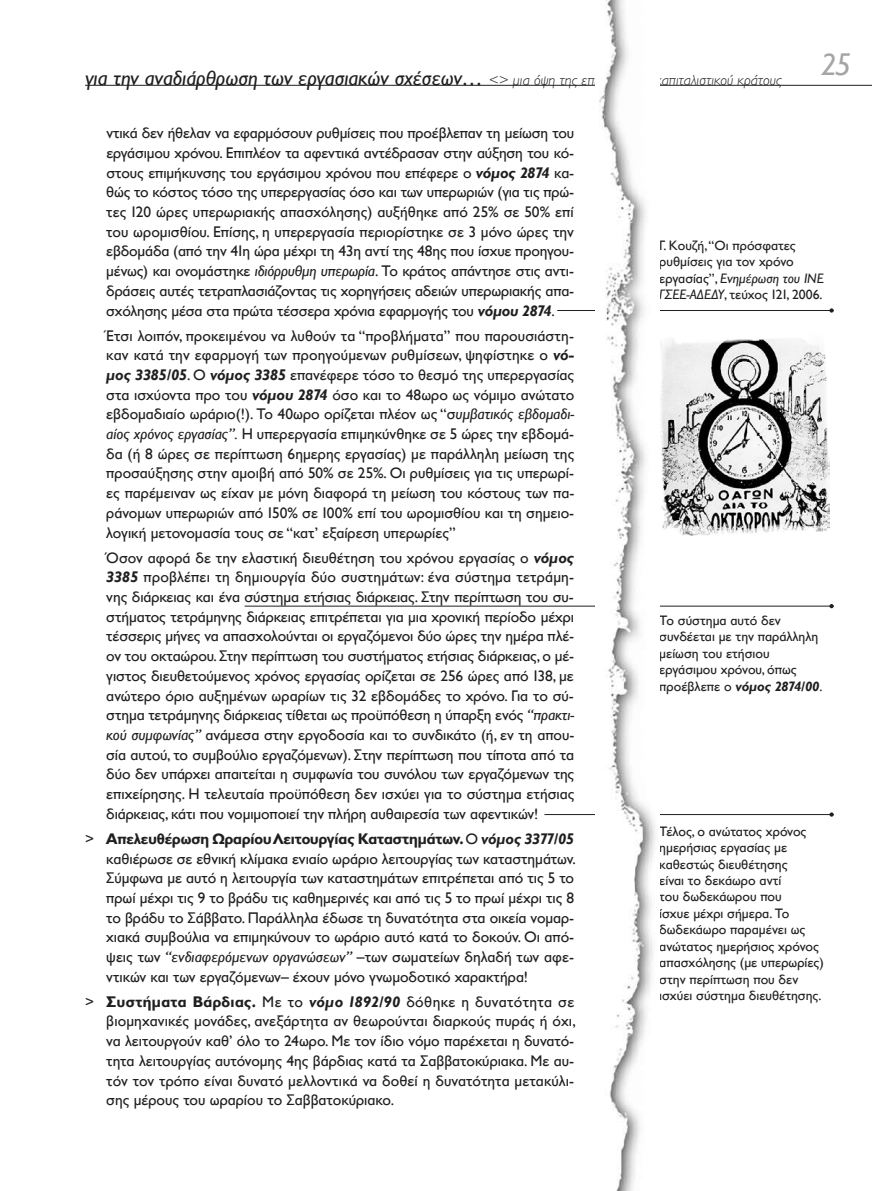
<style>
.page{position:relative;width:872px;height:1191px;background:#fff}
.page>*{position:absolute;margin:0;border:0;box-sizing:border-box;transform-origin:0 0}
.t1{font:italic 31.5px "Gill Sans Hel";color:#a5a5a5}
.t2{font:15.45px/19.6px "Gill Sans Hel";letter-spacing:-.005em;color:#1f1f1f;text-align:justify}
.t3{font:italic 300 15px "Gill Sans Hel";color:#1f1f1f}
.t4{font:13.65px/16.5px "Gill Sans Hel";color:#1f1f1f}
.s1{font-weight:400;font-size:21px}
.s2{font-weight:700;font-style:italic}
.s3{font-style:italic}
.s4{font-weight:700}
</style>
<div class="page">
<hr style="left:85px;top:85px;width:787px;height:1px;background:#1f1f1f">
<img style="left:660px;top:339px;width:169px;height:196px">
<hr style="left:557px;top:310px;width:276px;height:1px;background:#1f1f1f">
<svg style="left:829px;top:308px;width:4px;height:5px"></svg>
<hr style="left:244px;top:606px;width:589px;height:1px;background:#1f1f1f">
<svg style="left:829px;top:604px;width:4px;height:4px"></svg>
<hr style="left:544px;top:814px;width:289px;height:1px;background:#1f1f1f">
<img style="left:595px;top:0;width:64px;height:1191px">
<p class="t3" style="left:85px;top:72px;width:698px"><span class="s1">για την αναδιάρθρωση των εργασιακών σχέσεων…</span> &lt;&gt; μια όψη της επίθεσης του καπιταλιστικού κράτους</p>
<h1 class="t1" style="left:821px;top:47px;width:31px">25</h1>
<p class="t2" style="left:106px;top:123px;width:469px">ντικά δεν ήθελαν να εφαρμόσουν ρυθμίσεις που προέβλεπαν τη μείωση του εργάσιμου χρόνου. Επιπλέον τα αφεντικά αντέδρασαν στην αύξηση του κό&shy;στους επιμήκυνσης του εργάσιμου χρόνου που επέφερε ο <span class="s2">νόμος 2874</span> κα&shy;θώς το κόστος τόσο της υπερεργασίας όσο και των υπερωριών (για τις πρώ&shy;τες 120 ώρες υπερωριακής απασχόλησης) αυξήθηκε από 25% σε 50% επί του ωρομισθίου. Επίσης, η υπερεργασία περιορίστηκε σε 3 μόνο ώρες την εβδομάδα (από την 41η ώρα μέχρι τη 43η αντί της 48ης που ίσχυε προηγου&shy;μένως) και ονομάστηκε <span class="s3">ιδιόρρυθμη υπερωρία</span>. Το κράτος απάντησε στις αντι&shy;δράσεις αυτές τετραπλασιάζοντας τις χορηγήσεις αδειών υπερωριακής απα&shy;σχόλησης μέσα στα πρώτα τέσσερα χρόνια εφαρμογής του <span class="s2">νόμου 2874</span>.</p>
<p class="t2" style="left:106px;top:326px;width:469px">Έτσι λοιπόν, προκειμένου να λυθούν τα “προβλήματα” που παρουσιάστη&shy;καν κατά την εφαρμογή των προηγούμενων ρυθμίσεων, ψηφίστηκε ο <span class="s2">νό&shy;μος 3385/05</span>. Ο <span class="s2">νόμος 3385</span> επανέφερε τόσο το θεσμό της υπερεργασίας στα ισχύοντα προ του <span class="s2">νόμου 2874</span> όσο και το 48ωρο ως νόμιμο ανώτατο εβδομαδιαίο ωράριο(!). Το 40ωρο ορίζεται πλέον ως “σ<span class="s3">υμβατικός εβδομαδι&shy;αίος χρόνος εργασίας”.</span> Η υπερεργασία επιμηκύνθηκε σε 5 ώρες την εβδομά&shy;δα (ή 8 ώρες σε περίπτωση 6ημερης εργασίας) με παράλληλη μείωση της προσαύξησης στην αμοιβή από 50% σε 25%. Οι ρυθμίσεις για τις υπερωρί&shy;ες παρέμειναν ως είχαν με μόνη διαφορά τη μείωση του κόστους των πα&shy;ράνομων υπερωριών από 150% σε 100% επί του ωρομισθίου και τη σημειο&shy;λογική μετονομασία τους σε “κατ’ εξαίρεση υπερωρίες”</p>
<p class="t2" style="left:106px;top:548px;width:469px">Όσον αφορά δε την ελαστική διευθέτηση του χρόνου εργασίας ο <span class="s2">νόμος 3385</span> προβλέπει τη δημιουργία δύο συστημάτων: ένα σύστημα τετράμη&shy;νης διάρκειας και ένα σύστημα ετήσιας διάρκειας. Στην περίπτωση του συ&shy;στήματος τετράμηνης διάρκειας επιτρέπεται για μια χρονική περίοδο μέχρι τέσσερις μήνες να απασχολούνται οι εργαζόμενοι δύο ώρες την ημέρα πλέ&shy;ον του οκταώρου. Στην περίπτωση του συστήματος ετήσιας διάρκειας, ο μέ&shy;γιστος διευθετούμενος χρόνος εργασίας ορίζεται σε 256 ώρες από 138, με ανώτερο όριο αυξημένων ωραρίων τις 32 εβδομάδες το χρόνο. Για το σύ&shy;στημα τετράμηνης διάρκειας τίθεται ως προϋπόθεση η ύπαρξη ενός <span class="s3">“πρακτι&shy;κού συμφωνίας”</span> ανάμεσα στην εργοδοσία και το συνδικάτο (ή, εν τη απου&shy;σία αυτού, το συμβούλιο εργαζόμενων). Στην περίπτωση που τίποτα από τα δύο δεν υπάρχει απαιτείται η συμφωνία του συνόλου των εργαζόμενων της επιχείρησης. Η τελευταία προϋπόθεση δεν ισχύει για το σύστημα ετήσιας διάρκειας, κάτι που νομιμοποιεί την πλήρη αυθαιρεσία των αφεντικών!</p>
<p class="t2" style="left:106px;top:829px;width:471px;text-indent:-21px">&gt; <span class="s4">Απελευθέρωση Ωραρίου Λειτουργίας Καταστημάτων.</span> Ο <span class="s2">νόμος 3377/05 </span>καθιέρωσε σε εθνική κλίμακα ενιαίο ωράριο λειτουργίας των καταστημάτων.<br>Σύμφωνα με αυτό η λειτουργία των καταστημάτων επιτρέπεται από τις 5 το πρωί μέχρι τις 9 το βράδυ τις καθημερινές και από τις 5 το πρωί μέχρι τις 8 το βράδυ το Σάββατο. Παράλληλα έδωσε τη δυνατότητα στα οικεία νομαρ&shy;χιακά συμβούλια να επιμηκύνουν το ωράριο αυτό κατά το δοκούν. Οι από&shy;ψεις των <span class="s3">“ενδιαφερόμενων οργανώσεων”</span> –των σωματείων δηλαδή των αφε&shy;ντικών και των εργαζόμενων– έχουν μόνο γνωμοδοτικό χαρακτήρα!</p>
<p class="t2" style="left:106px;top:992px;width:471px;text-indent:-21px">&gt; <span class="s4">Συστήματα Βάρδιας.</span> Με το <span class="s2">νόμο 1892/90</span> δόθηκε η δυνατότητα σε βιομηχανικές μονάδες, ανεξάρτητα αν θεωρούνται διαρκούς πυράς ή όχι, να λειτουργούν καθ’ όλο το 24ωρο. Με τον ίδιο νόμο παρέχεται η δυνατό&shy;τητα λειτουργίας αυτόνομης 4ης βάρδιας κατά τα Σαββατοκύριακα. Με αυ&shy;τόν τον τρόπο είναι δυνατό μελλοντικά να δοθεί η δυνατότητα μετακύλι&shy;σης μέρους του ωραρίου το Σαββατοκύριακο.</p>
<p class="t4" style="left:659px;top:237px;width:166px">Γ. Κουζή, “Οι πρόσφατες ρυθμίσεις για τον χρόνο εργασίας”, <span class="s3">Ενημέρωση του ΙΝΕ<br>ΓΣΕΕ-ΑΔΕΔΥ</span>, τεύχος 121, 2006.</p>
<p class="t4" style="left:659px;top:612px;width:165px">Το σύστημα αυτό δεν συνδέεται με την παράλληλη μείωση του ετήσιου εργάσιμου χρόνου, όπως προέβλεπε ο <span class="s2">νόμος 2874/00</span>.</p>
<p class="t4" style="left:659px;top:823px;width:166px">Τέλος, ο ανώτατος χρόνος ημερήσιας εργασίας με καθεστώς διευθέτησης<br>είναι το δεκάωρο αντί<br>του δωδεκάωρου που<br>ίσχυε μέχρι σήμερα. Το δωδεκάωρο παραμένει ως ανώτατος ημερήσιος χρόνος απασχόλησης (με υπερωρίες) στην περίπτωση που δεν ισχύει σύστημα διευθέτησης.</p>
</div>
